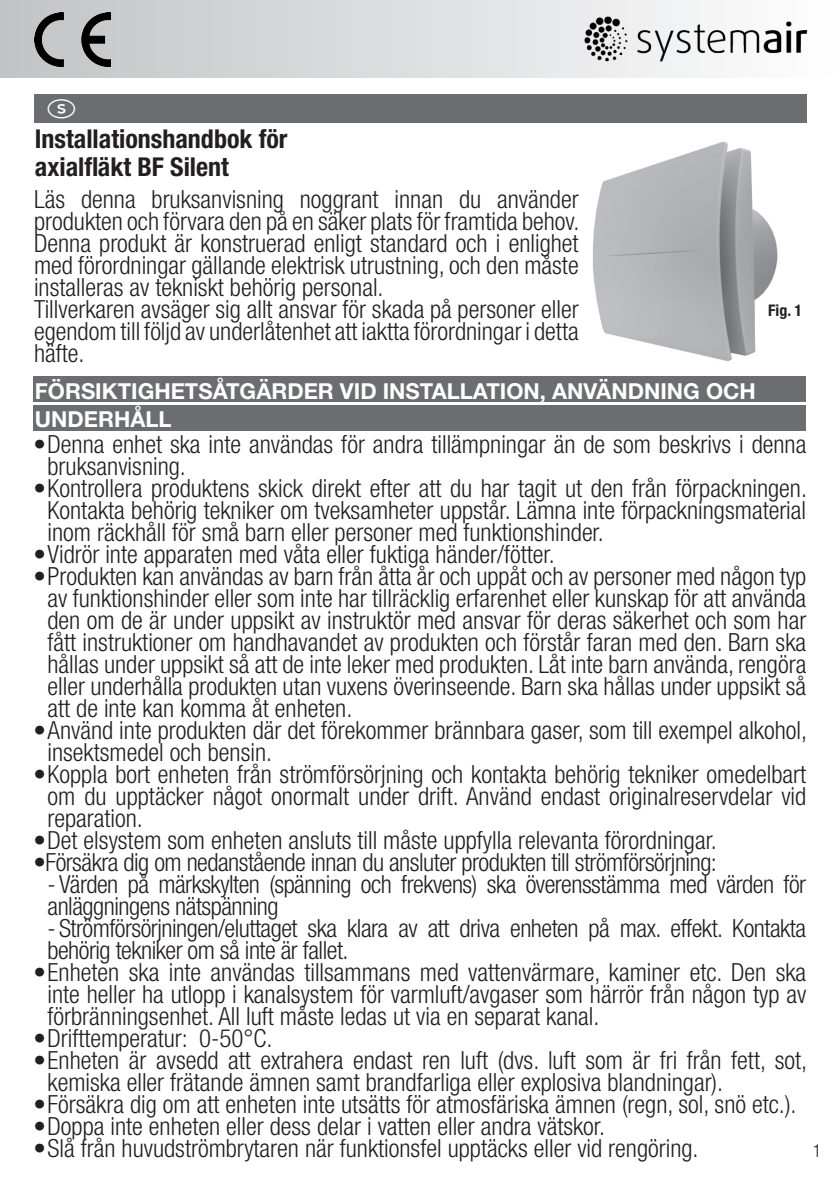
<style>
.page{position:relative;width:840px;height:1191px;background:#fff}
.page>*{position:absolute;margin:0;border:0;box-sizing:border-box;transform-origin:0 0}
.t1{font:700 condensed 26px "Helvetica Neue LT Std";color:#231f20}
.Titoli_descrizione{font:300 condensed 25px/22px "Helvetica Neue LT Std";color:#231f20;text-align:justify}
.Titoli_descrizione-2{font:300 condensed 25px/22px "Helvetica Neue LT Std";letter-spacing:-.02em;color:#231f20}
.t2{font:700 22px "Helvetica Neue LT Std";color:#fff}
.t3{font:300 condensed 18px "Helvetica Neue LT Std";color:#231f20}
.t4{font:700 condensed 16px "Helvetica Neue LT Std";color:#231f20}
</style>
<div class="page">
<div style="left:0;top:0;width:839px;height:78px;background:linear-gradient(to right,#c1c3c5,#fdfefe)"></div>
<img style="left:578px;top:16px;width:233px;height:48px">
<img style="left:34px;top:12px;width:77px;height:55px">
<img style="left:593px;top:141px;width:185px;height:220px">
<div style="left:34px;top:94px;width:772px;height:29px;background:#6c6d70"></div>
<div style="left:33px;top:405px;width:772px;height:26px;background:#6c6d70"></div>
<div style="left:33px;top:376px;width:772px;height:26px;background:#6c6d70"></div>
<p class="t1" style="left:35px;top:123px;width:254px">Installationshandbok för</p>
<p class="t1" style="left:35px;top:151px;width:195px">axialfläkt BF Silent</p>
<p class="Titoli_descrizione" style="left:34px;top:188px;width:546px">Läs denna bruksanvisning noggrant innan du använder produkten och förvara den på en säker plats för framtida behov.</p>
<p class="Titoli_descrizione" style="left:34px;top:232px;width:546px">Denna produkt är konstruerad enligt standard och i enlighet med förordningar gällande elektrisk utrustning, och den måste installeras av tekniskt behörig personal.</p>
<p class="Titoli_descrizione" style="left:34px;top:298px;width:546px">Tillverkaren avsäger sig allt ansvar för skada på personer eller egendom till följd av underlåtenhet att iaktta förordningar i detta häfte.</p>
<p class="t2" style="left:35px;top:378px;width:722px">FÖRSIKTIGHETSÅTGÄRDER VID INSTALLATION, ANVÄNDNING OCH</p>
<p class="t2" style="left:35px;top:405px;width:138px">UNDERHÅLL</p>
<p class="t4" style="left:767px;top:300px;width:36px">Fig. 1</p>
<p class="Titoli_descrizione" style="left:47px;top:432px;width:759px;text-indent:-14px">• Denna enhet ska inte användas för andra tillämpningar än de som beskrivs i denna bruksanvisning.</p>
<p class="Titoli_descrizione" style="left:47px;top:476px;width:760px;text-indent:-14px">• Kontrollera produktens skick direkt efter att du har tagit ut den från förpackningen.<br>Kontakta behörig tekniker om tveksamheter uppstår. Lämna inte förpackningsmaterial inom räckhåll för små barn eller personer med funktionshinder.</p>
<p class="Titoli_descrizione" style="left:33px;top:542px;width:522px">• Vidrör inte apparaten med våta eller fuktiga händer/fötter.</p>
<p class="Titoli_descrizione" style="left:47px;top:564px;width:760px;text-indent:-14px">• Produkten kan användas av barn från åtta år och uppåt och av personer med någon typ av funktionshinder eller som inte har tillräcklig erfarenhet eller kunskap för att använda den om de är under uppsikt av instruktör med ansvar för deras säkerhet och som har fått instruktioner om handhavandet av produkten och förstår faran med den. Barn ska hållas under uppsikt så att de inte leker med produkten. Låt inte barn använda, rengöra eller underhålla produkten utan vuxens överinseende. Barn ska hållas under uppsikt så att de inte kan komma åt enheten.</p>
<p class="Titoli_descrizione" style="left:47px;top:718px;width:760px;text-indent:-14px">• Använd inte produkten där det förekommer brännbara gaser, som till exempel alkohol, insektsmedel och bensin.</p>
<p class="Titoli_descrizione" style="left:47px;top:762px;width:759px;text-indent:-14px">• Koppla bort enheten från strömförsörjning och kontakta behörig tekniker omedelbart om du upptäcker något onormalt under drift. Använd endast originalreservdelar vid reparation.</p>
<p class="Titoli_descrizione" style="left:33px;top:828px;width:684px">• Det elsystem som enheten ansluts till måste uppfylla relevanta förordningar.</p>
<p class="Titoli_descrizione-2" style="left:33px;top:850px;width:684px">•Försäkra dig om nedanstående innan du ansluter produkten till strömförsörjning:</p>
<p class="Titoli_descrizione-2" style="left:47px;top:872px;width:759px">- Värden på märkskylten (spänning och frekvens) ska överensstämma med värden för anläggningens nätspänning</p>
<p class="Titoli_descrizione-2" style="left:47px;top:916px;width:759px">- Strömförsörjningen/eluttaget ska klara av att driva enheten på max. effekt. Kontakta behörig tekniker om så inte är fallet.</p>
<p class="Titoli_descrizione" style="left:47px;top:960px;width:759px;text-indent:-14px">• Enheten ska inte användas tillsammans med vattenvärmare, kaminer etc. Den ska inte heller ha utlopp i kanalsystem för varmluft/avgaser som härrör från någon typ av förbränningsenhet. All luft måste ledas ut via en separat kanal.</p>
<p class="Titoli_descrizione" style="left:33px;top:1026px;width:240px">• Drifttemperatur: 0-50°C.</p>
<p class="Titoli_descrizione" style="left:47px;top:1048px;width:760px;text-indent:-14px">• Enheten är avsedd att extrahera endast ren luft (dvs. luft som är fri från fett, sot, kemiska eller frätande ämnen samt brandfarliga eller explosiva blandningar).</p>
<p class="Titoli_descrizione" style="left:33px;top:1092px;width:764px">• Försäkra dig om att enheten inte utsätts för atmosfäriska ämnen (regn, sol, snö etc.).</p>
<p class="Titoli_descrizione" style="left:33px;top:1114px;width:572px">• Doppa inte enheten eller dess delar i vatten eller andra vätskor.</p>
<p class="Titoli_descrizione" style="left:33px;top:1136px;width:666px">• Slå från huvudströmbrytaren när funktionsfel upptäcks eller vid rengöring.</p>
<p class="t3" style="left:812px;top:1140px;width:10px">1</p>
</div>
